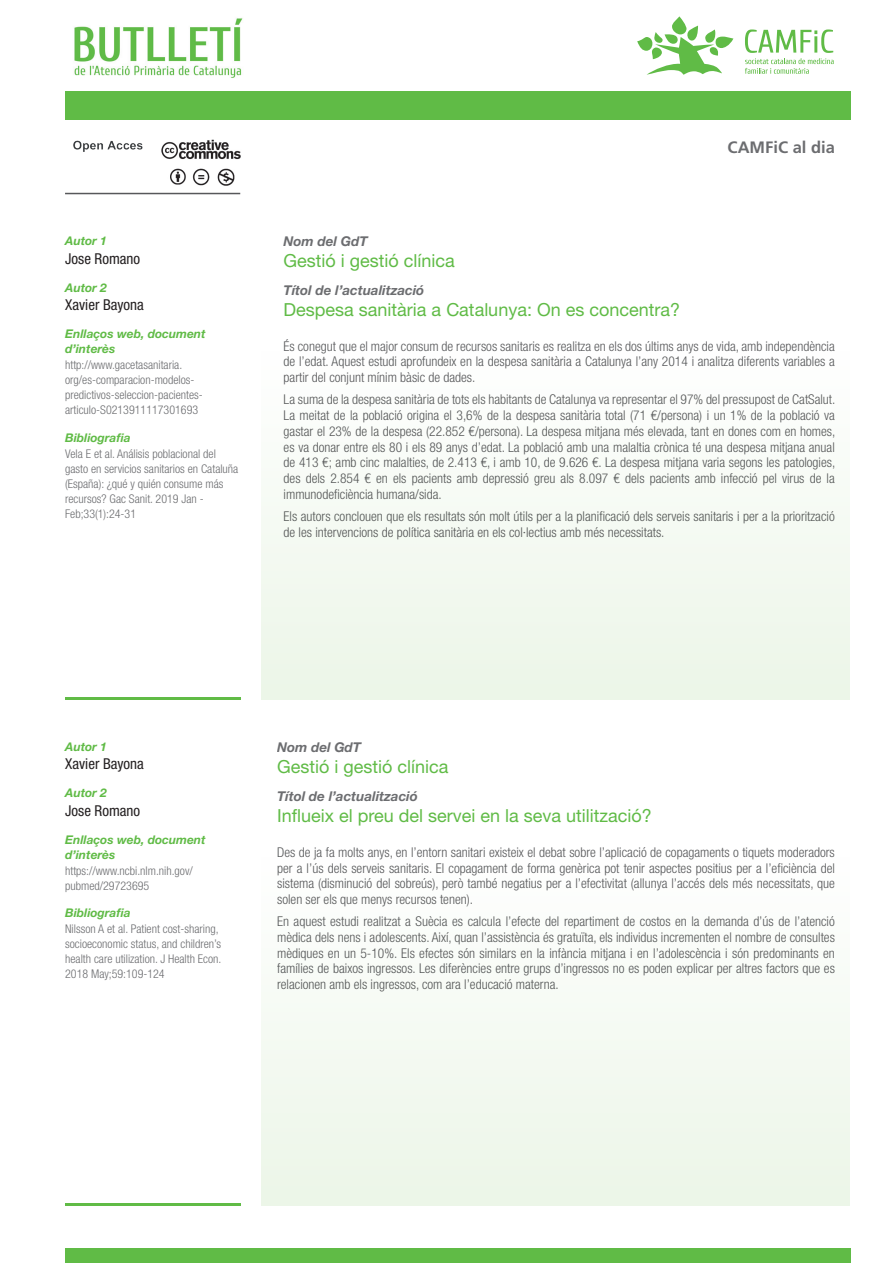
<style>
.page{position:relative;width:893px;height:1263px;background:#fff}
.page>*{position:absolute;margin:0;border:0;box-sizing:border-box;transform-origin:0 0}
.t1{font:18px "Helvetica Neue LT Std";color:#60bb46}
.t2{font:700 16.5px "Frutiger LT Std";color:#6c6d70}
.Autor_negro{font:condensed 15px "Helvetica Neue LT Std";color:#231f20}
.t3{font:300 condensed 13.5px/15.8px "Helvetica Neue LT Std";color:#57585a;text-align:justify}
.t4{font:italic 700 13.5px "Helvetica Neue LT Std";color:#6c6d70}
.Enlaces_negro{font:300 condensed 12px/15px "Helvetica Neue LT Std";color:#6c6d70}
.Autor_verde{font:italic 700 12px/15px "Helvetica Neue LT Std";color:#60bb46}
</style>
<div class="page">
<div style="left:261px;top:236px;width:589px;height:463px;background:linear-gradient(to right,#f7fbf6,#f7fbf6)"></div>
<div style="left:261px;top:742px;width:589px;height:463px;background:linear-gradient(to right,#f7fbf6,#f7fbf6)"></div>
<svg style="left:637px;top:16px;width:96px;height:59px"></svg>
<svg style="left:745px;top:29px;width:89px;height:45px"></svg>
<div style="left:65px;top:91px;width:786px;height:28px;background:#60bb46"></div>
<div style="left:65px;top:1249px;width:786px;height:14px;background:#60bb46"></div>
<hr style="left:65px;top:1203px;width:175px;height:2px;background:#60bb46">
<hr style="left:65px;top:697px;width:175px;height:2px;background:#60bb46">
<img style="left:74px;top:18px;width:169px;height:60px">
<img style="left:161px;top:139px;width:80px;height:47px">
<hr style="left:65px;top:193px;width:175px;height:1px;background:#57585a">
<img style="left:73px;top:140px;width:70px;height:12px">
<p class="Autor_verde" style="left:65px;top:233px;width:43px">Autor 1</p>
<p class="Autor_negro" style="left:65px;top:250px;width:76px">Jose Romano</p>
<p class="Autor_verde" style="left:65px;top:280px;width:43px">Autor 2</p>
<p class="Autor_negro" style="left:65px;top:296px;width:80px">Xavier Bayona</p>
<p class="Autor_verde" style="left:65px;top:326px;width:142px">Enllaços web, document d’interès</p>
<p class="Enlaces_negro" style="left:65px;top:357px;width:139px">http://www.gacetasanitaria. org/es-comparacion-modelos&shy;predictivos-seleccion-pacientes&shy;articulo-S0213911117301693</p>
<p class="Autor_verde" style="left:65px;top:430px;width:67px">Bibliografia</p>
<p class="Enlaces_negro" style="left:65px;top:446px;width:175px">Vela E et al. Análisis poblacional del gasto en servicios sanitarios en Cataluña (España): ¿qué y quién consume más recursos? Gac Sanit. 2019 Jan -<br>Feb;33(1):24-31</p>
<p class="t2" style="left:728px;top:138px;width:109px">CAMFiC al dia</p>
<p class="t4" style="left:284px;top:233px;width:85px">Nom del GdT</p>
<h1 class="t1" style="left:284px;top:250px;width:173px">Gestió i gestió clínica</h1>
<p class="t4" style="left:284px;top:282px;width:142px">Títol de l’actualització</p>
<h1 class="t1" style="left:284px;top:299px;width:398px">Despesa sanitària a Catalunya: On es concentra?</h1>
<p class="t3" style="left:284px;top:338px;width:553px">És conegut que el major consum de recursos sanitaris es realitza en els dos últims anys de vida, amb independència de l’edat. Aquest estudi aprofundeix en la despesa sanitària a Catalunya l’any 2014 i analitza diferents variables a partir del conjunt mínim bàsic de dades.</p>
<p class="t3" style="left:284px;top:392px;width:553px">La suma de la despesa sanitària de tots els habitants de Catalunya va representar el 97% del pressupost de CatSalut.<br>La meitat de la població origina el 3,6% de la despesa sanitària total (71 €/persona) i un 1% de la població va gastar el 23% de la despesa (22.852 €/persona). La despesa mitjana més elevada, tant en dones com en homes, es va donar entre els 80 i els 89 anys d’edat. La població amb una malaltia crònica té una despesa mitjana anual de 413 €; amb cinc malalties, de 2.413 €, i amb 10, de 9.626 €. La despesa mitjana varia segons les patologies, des dels 2.854 € en els pacients amb depressió greu als 8.097 € dels pacients amb infecció pel virus de la immunodeficiència humana/sida.</p>
<p class="t3" style="left:284px;top:508px;width:553px">Els autors conclouen que els resultats són molt útils per a la planificació dels serveis sanitaris i per a la priorització de les intervencions de política sanitària en els col·lectius amb més necessitats.</p>
<p class="Autor_verde" style="left:65px;top:738px;width:43px">Autor 1</p>
<p class="Autor_negro" style="left:65px;top:755px;width:80px">Xavier Bayona</p>
<p class="Autor_verde" style="left:65px;top:785px;width:43px">Autor 2</p>
<p class="Autor_negro" style="left:65px;top:802px;width:76px">Jose Romano</p>
<p class="Autor_verde" style="left:65px;top:832px;width:142px">Enllaços web, document d’interès</p>
<p class="Enlaces_negro" style="left:65px;top:863px;width:129px">https://www.ncbi.nlm.nih.gov/ pubmed/29723695</p>
<p class="Autor_verde" style="left:65px;top:905px;width:67px">Bibliografia</p>
<p class="Enlaces_negro" style="left:65px;top:921px;width:158px">Nilsson A et al. Patient cost-sharing, socioeconomic status, and children’s health care utilization. J Health Econ.<br>2018 May;59:109-124</p>
<p class="t4" style="left:277px;top:739px;width:85px">Nom del GdT</p>
<h1 class="t1" style="left:277px;top:756px;width:173px">Gestió i gestió clínica</h1>
<p class="t4" style="left:277px;top:788px;width:142px">Títol de l’actualització</p>
<h1 class="t1" style="left:277px;top:805px;width:376px">Influeix el preu del servei en la seva utilització?</h1>
<p class="t3" style="left:277px;top:844px;width:559px">Des de ja fa molts anys, en l’entorn sanitari existeix el debat sobre l’aplicació de copagaments o tiquets moderadors per a l’ús dels serveis sanitaris. El copagament de forma genèrica pot tenir aspectes positius per a l’eficiència del sistema (disminució del sobreús), però també negatius per a l’efectivitat (allunya l’accés dels més necessitats, que solen ser els que menys recursos tenen).</p>
<p class="t3" style="left:277px;top:913px;width:559px">En aquest estudi realitzat a Suècia es calcula l’efecte del repartiment de costos en la demanda d’ús de l’atenció mèdica dels nens i adolescents. Així, quan l’assistència és gratuïta, els individus incrementen el nombre de consultes mèdiques en un 5-10%. Els efectes són similars en la infància mitjana i en l’adolescència i són predominants en famílies de baixos ingressos. Les diferències entre grups d’ingressos no es poden explicar per altres factors que es relacionen amb els ingressos, com ara l’educació materna.</p>
</div>
